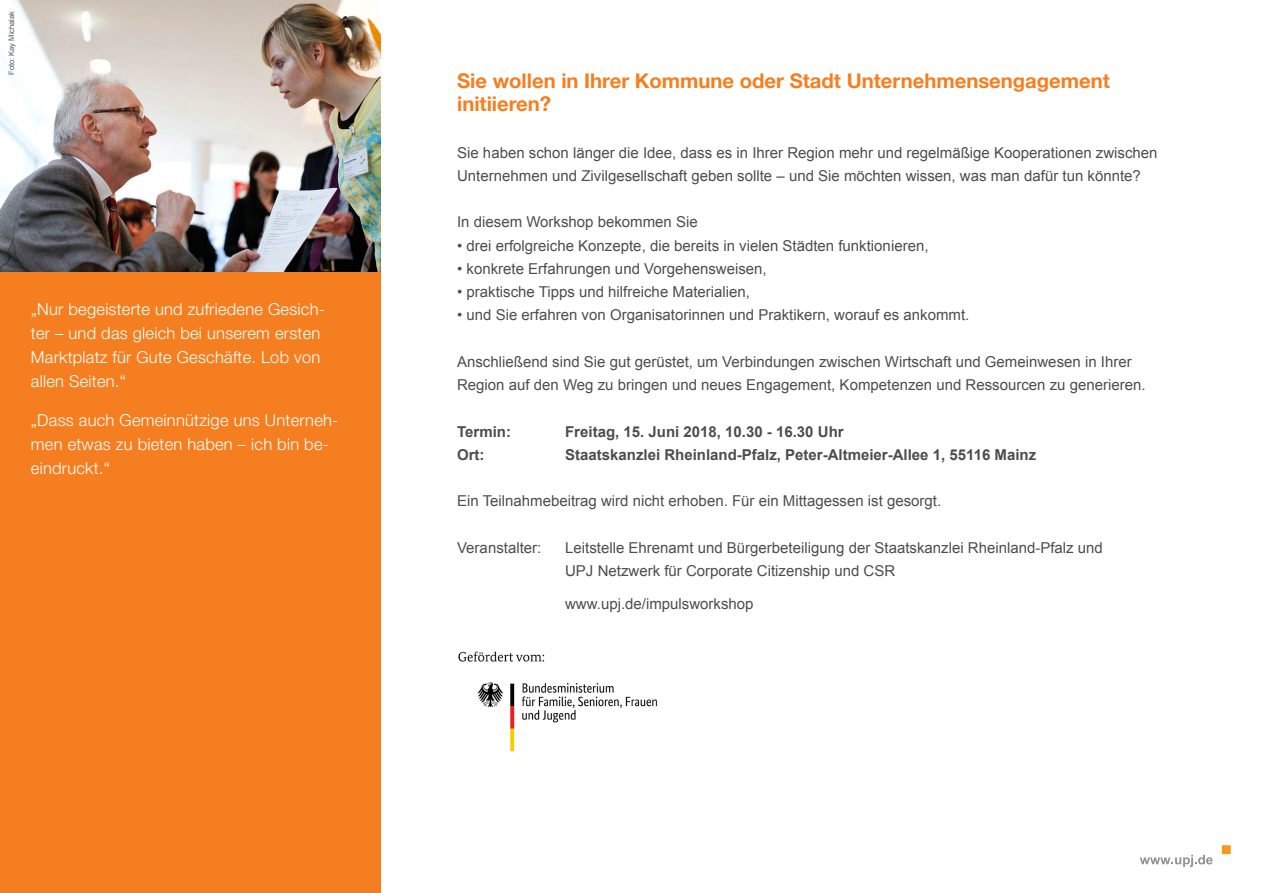
<style>
.page{position:relative;width:1263px;height:893px;background:#fff}
.page>*{position:absolute;margin:0;border:0;box-sizing:border-box;transform-origin:0 0}
.t1{font:700 20.25px/23.2px "Helvetica Neue";color:#f57e20}
.t2{font:300 16.5px/24px "Helvetica Neue";letter-spacing:.015em;color:#fff}
.t3{font:15px/23.2px "Arial";color:#4d4d4f}
.t4{font:700 15px "Arial";color:#4d4d4f}
.t5{font:7.5px "Arial";color:#58595b}
</style>
<div class="page">
<div style="left:0;top:0;width:381px;height:893px;background:#f57e20"></div>
<svg style="left:1140px;top:855px;width:72px;height:12px"></svg>
<div style="left:1222px;top:845px;width:9px;height:9px;background:#f8971d"></div>
<img style="left:458px;top:651px;width:200px;height:101px">
<img style="left:0;top:0;width:381px;height:271px">
<p class="t5" style="left:7px;top:75px;width:65px;rotate:-90deg">Foto: Kay Michalak</p>
<p class="t2" style="left:31px;top:296px;width:295px">„Nur begeisterte und zufriedene Gesich&shy;ter – und das gleich bei unserem ersten Marktplatz für Gute Geschäfte. Lob von allen Seiten.“</p>
<p class="t2" style="left:31px;top:407px;width:309px">„Dass auch Gemeinnützige uns Unterneh&shy;men etwas zu bieten haben – ich bin be&shy;eindruckt.“</p>
<h1 class="t1" style="left:457px;top:69px;width:654px">Sie wollen in Ihrer Kommune oder Stadt Unternehmensengagement initiieren?</h1>
<p class="t3" style="left:457px;top:141px;width:702px">Sie haben schon länger die Idee, dass es in Ihrer Region mehr und regelmäßige Kooperationen zwischen<br>Unternehmen und Zivilgesellschaft geben sollte – und Sie möchten wissen, was man dafür tun könnte?</p>
<p class="t3" style="left:457px;top:211px;width:242px">In diesem Workshop bekommen Sie</p>
<p class="t3" style="left:457px;top:234px;width:473px">• drei erfolgreiche Konzepte, die bereits in vielen Städten funktionieren,</p>
<p class="t3" style="left:457px;top:257px;width:311px">• konkrete Erfahrungen und Vorgehensweisen,</p>
<p class="t3" style="left:457px;top:280px;width:294px">• praktische Tipps und hilfreiche Materialien,</p>
<p class="t3" style="left:457px;top:304px;width:514px">• und Sie erfahren von Organisatorinnen und Praktikern, worauf es ankommt.</p>
<p class="t3" style="left:457px;top:350px;width:690px">Anschließend sind Sie gut gerüstet, um Verbindungen zwischen Wirtschaft und Gemeinwesen in Ihrer<br>Region auf den Weg zu bringen und neues Engagement, Kompetenzen und Ressourcen zu generieren.</p>
<p class="t4" style="left:457px;top:421px;width:55px">Termin:</p>
<p class="t4" style="left:565px;top:421px;width:280px">Freitag, 15. Juni 2018, 10.30 - 16.30 Uhr</p>
<p class="t4" style="left:457px;top:445px;width:29px">Ort:</p>
<p class="t4" style="left:565px;top:445px;width:473px">Staatskanzlei Rheinland-Pfalz, Peter-Altmeier-Allee 1, 55116 Mainz</p>
<p class="t3" style="left:457px;top:490px;width:486px">Ein Teilnahmebeitrag wird nicht erhoben. Für ein Mittagessen ist gesorgt.</p>
<p class="t3" style="left:457px;top:536px;width:86px">Veranstalter:</p>
<p class="t3" style="left:565px;top:536px;width:539px">Leitstelle Ehrenamt und Bürgerbeteiligung der Staatskanzlei Rheinland-Pfalz und<br>UPJ Netzwerk für Corporate Citizenship und CSR</p>
<p class="t3" style="left:565px;top:592px;width:190px">www.upj.de/impulsworkshop</p>
</div>
